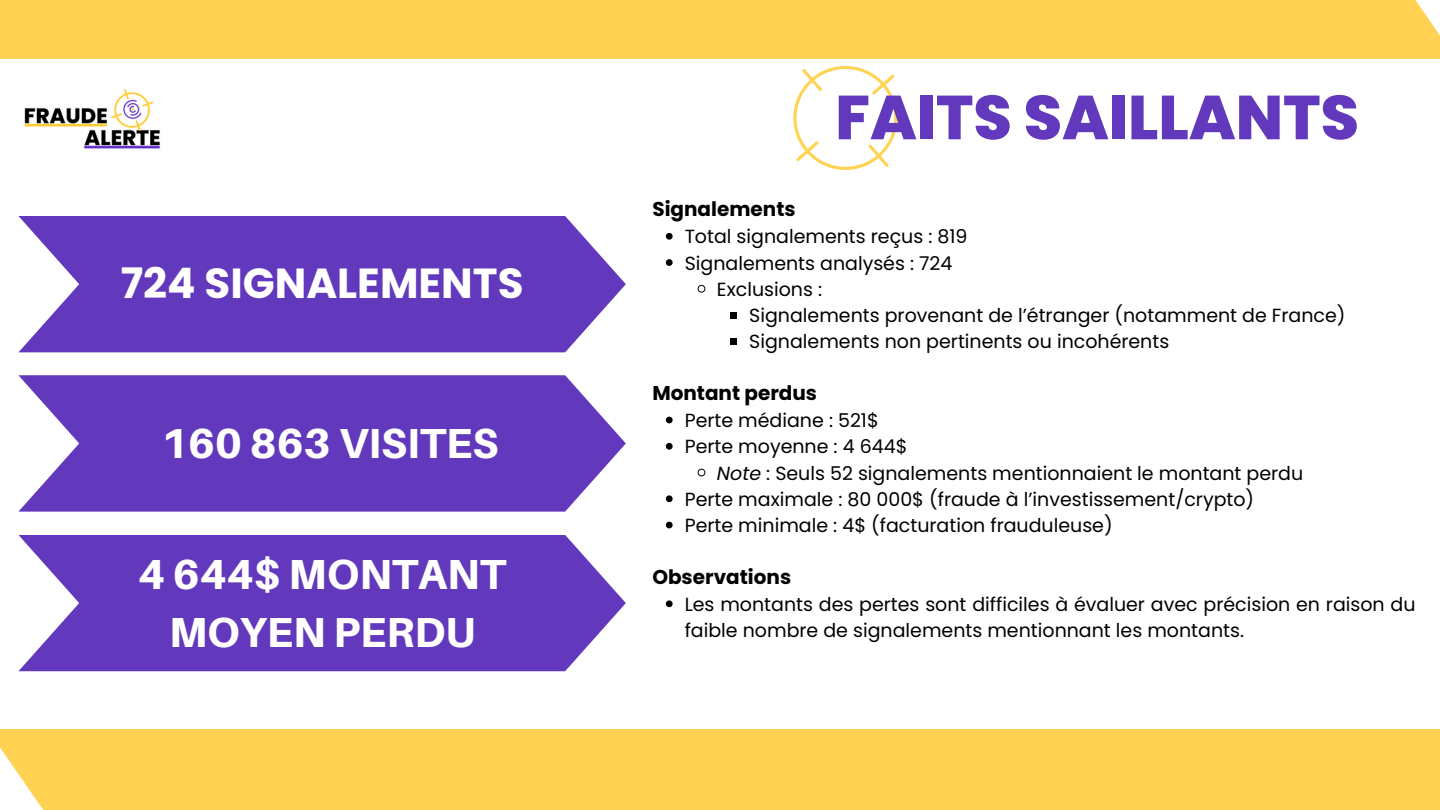
<style>
.page{position:relative;width:1440px;height:810px;background:#fff}
.page>*{position:absolute;margin:0;border:0;box-sizing:border-box;transform-origin:0 0}
.t1{font:800 62px "Poppins";color:#6238bc}
.t2{font:800 42px/58.5px "Aileron";color:#fff;text-align:center}
.t3{font:700 42px "Poppins";color:#fff}
.t4{font:700 20px "Poppins";color:#000}
.t5{font:19px/26.2px "Poppins";color:#000}
.s1{font-style:italic}
</style>
<div class="page">
<svg style="left:18px;top:216px;width:608px;height:136px;background:#714cc2"></svg>
<svg style="left:18px;top:375px;width:608px;height:137px;background:#724cc3"></svg>
<svg style="left:18px;top:535px;width:608px;height:136px;background:#714cc2"></svg>
<div style="left:0;top:0;width:1440px;height:59px;background:#ffd254"></div>
<div style="left:0;top:729px;width:1440px;height:81px;background:#ffd254"></div>
<svg style="left:793px;top:65px;width:105px;height:105px"></svg>
<svg style="left:666px;top:233px;width:7px;height:7px"></svg>
<svg style="left:666px;top:259px;width:7px;height:7px"></svg>
<svg style="left:697px;top:285px;width:9px;height:8px"></svg>
<div style="left:730px;top:312px;width:7px;height:6px;background:#000"></div>
<div style="left:730px;top:338px;width:7px;height:7px;background:#000"></div>
<svg style="left:666px;top:417px;width:7px;height:6px"></svg>
<svg style="left:666px;top:443px;width:7px;height:7px"></svg>
<svg style="left:697px;top:468px;width:9px;height:9px"></svg>
<svg style="left:666px;top:495px;width:7px;height:7px"></svg>
<svg style="left:666px;top:522px;width:7px;height:6px"></svg>
<svg style="left:666px;top:600px;width:7px;height:7px"></svg>
<img style="left:24px;top:88px;width:136px;height:61px">
<p class="t3" style="left:121px;top:254px;width:404px">724 SIGNALEMENTS</p>
<h1 class="t2" style="left:161px;top:414px;width:339px">160 863 VISITES</h1>
<h3 class="t2" style="left:138px;top:544px;width:369px">4 644$ MONTANT<br>MOYEN PERDU</h3>
<p class="t1" style="left:835px;top:74px;width:525px">FAITS SAILLANTS</p>
<p class="t4" style="left:652px;top:195px;width:145px">Signalements</p>
<p class="t5" style="left:685px;top:224px;width:284px">Total signalements reçus : 819</p>
<p class="t5" style="left:685px;top:250px;width:269px">Signalements analysés : 724</p>
<p class="t5" style="left:717px;top:276px;width:107px">Exclusions :</p>
<p class="t5" style="left:749px;top:302px;width:598px">Signalements provenant de l’étranger (notamment de France)</p>
<h3 class="t5" style="left:749px;top:329px;width:422px">Signalements non pertinents ou incohérents</h3>
<p class="t4" style="left:652px;top:379px;width:166px">Montant perdus</p>
<p class="t5" style="left:685px;top:407px;width:196px">Perte médiane : 521$</p>
<p class="t5" style="left:685px;top:434px;width:224px">Perte moyenne : 4 644$</p>
<p class="t5" style="left:717px;top:460px;width:588px"><span class="s1">Note</span> : Seuls 52 signalements mentionnaient le montant perdu</p>
<p class="t5" style="left:685px;top:486px;width:571px">Perte maximale : 80 000$ (fraude à l’investissement/crypto)</p>
<h3 class="t5" style="left:685px;top:512px;width:430px">Perte minimale : 4$ (facturation frauduleuse)</h3>
<p class="t4" style="left:652px;top:563px;width:140px">Observations</p>
<h2 class="t5" style="left:685px;top:591px;width:732px">Les montants des pertes sont difficiles à évaluer avec précision en raison du faible nombre de signalements mentionnant les montants.</h2>
</div>
